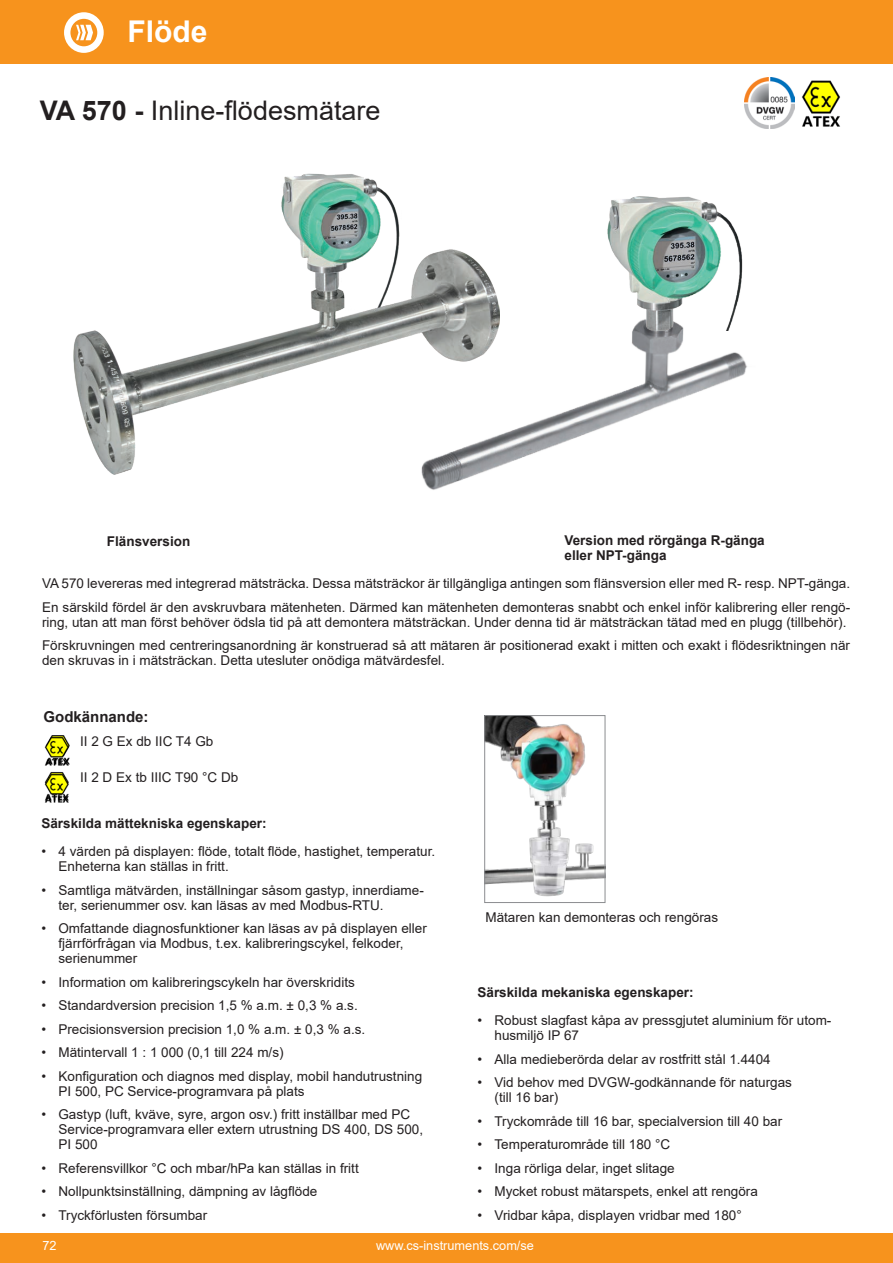
<style>
.page{position:relative;width:893px;height:1263px;background:#fff}
.page>*{position:absolute;margin:0;border:0;box-sizing:border-box;transform-origin:0 0}
.t1{font:700 30px "Arial";color:#fff}
.t2{font:27px "Arial";color:#231f20}
.t3{font:700 15px "Arial";color:#231f20}
.t4{font:13.5px/15px "Arial";color:#231f20}
.t5{font:700 13.5px/15px "Arial";color:#231f20}
.t6{font:12.75px "Arial";color:#fff}
.s1{font-weight:700}
</style>
<div class="page">
<div style="left:0;top:0;width:893px;height:64px;background:#f7931d"></div>
<div style="left:0;top:1233px;width:893px;height:30px;background:#f7931d"></div>
<img style="left:73px;top:173px;width:341px;height:301px">
<img style="left:414px;top:249px;width:334px;height:241px">
<img style="left:601px;top:196px;width:146px;height:134px">
<img style="left:744px;top:78px;width:51px;height:50px">
<img style="left:802px;top:80px;width:38px;height:47px">
<img style="left:50px;top:735px;width:15px;height:2px">
<img style="left:50px;top:771px;width:14px;height:2px">
<img style="left:486px;top:717px;width:117px;height:180px">
<div style="left:484px;top:715px;width:121px;height:188px;border:1px solid #8b8d90"></div>
<img style="left:44px;top:737px;width:26px;height:29px">
<img style="left:44px;top:773px;width:25px;height:30px">
<svg style="left:64px;top:12px;width:40px;height:41px"></svg>
<h1 class="t1" style="left:128px;top:10px;width:82px">Flöde</h1>
<h2 class="t2" style="left:40px;top:92px;width:342px"><span class="s1">VA 570 -</span> Inline-flödesmätare</h2>
<p class="t5" style="left:564px;top:532px;width:202px">Version med rörgänga R-gänga eller NPT-gänga</p>
<p class="t5" style="left:107px;top:534px;width:85px">Flänsversion</p>
<p class="t4" style="left:42px;top:572px;width:810px;line-height:23.5px">VA 570 levereras med integrerad mätsträcka. Dessa mätsträckor är tillgängliga antingen som flänsversion eller med R- resp. NPT-gänga.<br>En särskild fördel är den avskruvbara mätenheten. Därmed kan mätenheten demonteras snabbt och enkel inför kalibrering eller rengö-</p>
<p class="t4" style="left:42px;top:610px;width:810px;line-height:23.5px">ring, utan att man först behöver ödsla tid på att demontera mätsträckan. Under denna tid är mätsträckan tätad med en plugg (tillbehör).<br>Förskruvningen med centreringsanordning är konstruerad så att mätaren är positionerad exakt i mitten och exakt i flödesriktningen när</p>
<p class="t4" style="left:42px;top:653px;width:404px">den skruvas in i mätsträckan. Detta utesluter onödiga mätvärdesfel.</p>
<p class="t3" style="left:44px;top:706px;width:107px">Godkännande:</p>
<p class="t4" style="left:80px;top:734px;width:135px">II 2 G Ex db IIC T4 Gb</p>
<p class="t4" style="left:80px;top:770px;width:160px">II 2 D Ex tb IIIC T90 °C Db</p>
<p class="t5" style="left:41px;top:816px;width:227px">Särskilda mättekniska egenskaper:</p>
<p class="t4" style="left:58px;top:844px;width:378px;text-indent:-17px">• 4 värden på displayen: flöde, totalt flöde, hastighet, temperatur.<br>Enheterna kan ställas in fritt.</p>
<p class="t4" style="left:58px;top:882px;width:367px;text-indent:-17px">• Samtliga mätvärden, inställningar såsom gastyp, innerdiame&shy;ter, serienummer osv. kan läsas av med Modbus-RTU.</p>
<p class="t4" style="left:58px;top:921px;width:370px;text-indent:-17px">• Omfattande diagnosfunktioner kan läsas av på displayen eller fjärrförfrågan via Modbus, t.ex. kalibreringscykel, felkoder, serienummer</p>
<p class="t4" style="left:41px;top:974px;width:315px">• Information om kalibreringscykeln har överskridits</p>
<p class="t4" style="left:41px;top:998px;width:318px">• Standardversion precision 1,5 % a.m. ± 0,3 % a.s.</p>
<p class="t4" style="left:41px;top:1021px;width:325px">• Precisionsversion precision 1,0 % a.m. ± 0,3 % a.s.</p>
<p class="t4" style="left:41px;top:1045px;width:244px">• Mätintervall 1 : 1 000 (0,1 till 224 m/s)</p>
<p class="t4" style="left:58px;top:1068px;width:365px;text-indent:-17px">• Konfiguration och diagnos med display, mobil handutrustning<br>PI 500, PC Service-programvara på plats</p>
<p class="t4" style="left:58px;top:1107px;width:366px;text-indent:-17px">• Gastyp (luft, kväve, syre, argon osv.) fritt inställbar med PC<br>Service-programvara eller extern utrustning DS 400, DS 500,<br>PI 500</p>
<p class="t4" style="left:41px;top:1160px;width:319px">• Referensvillkor °C och mbar/hPa kan ställas in fritt</p>
<p class="t4" style="left:41px;top:1184px;width:277px">• Nollpunktsinställning, dämpning av lågflöde</p>
<p class="t4" style="left:41px;top:1207px;width:167px">• Tryckförlusten försumbar</p>
<p class="t4" style="left:485px;top:910px;width:234px">Mätaren kan demonteras och rengöras</p>
<p class="t5" style="left:477px;top:985px;width:218px">Särskilda mekaniska egenskaper:</p>
<p class="t4" style="left:495px;top:1013px;width:338px;text-indent:-17px">• Robust slagfast kåpa av pressgjutet aluminium för utom&shy;husmiljö IP 67</p>
<p class="t4" style="left:478px;top:1051px;width:295px">• Alla medieberörda delar av rostfritt stål 1.4404</p>
<p class="t4" style="left:495px;top:1075px;width:299px;text-indent:-17px">• Vid behov med DVGW-godkännande för naturgas (till 16 bar)</p>
<p class="t4" style="left:478px;top:1113px;width:306px">• Tryckområde till 16 bar, specialversion till 40 bar</p>
<p class="t4" style="left:478px;top:1137px;width:194px">• Temperaturområde till 180 °C</p>
<p class="t4" style="left:478px;top:1160px;width:199px">• Inga rörliga delar, inget slitage</p>
<p class="t4" style="left:478px;top:1184px;width:282px">• Mycket robust mätarspets, enkel att rengöra</p>
<p class="t4" style="left:478px;top:1207px;width:266px">• Vridbar kåpa, displayen vridbar med 180°</p>
<p class="t6" style="left:43px;top:1237px;width:16px">72</p>
<p class="t6" style="left:376px;top:1237px;width:159px">www.cs-instruments.com/se</p>
</div>
